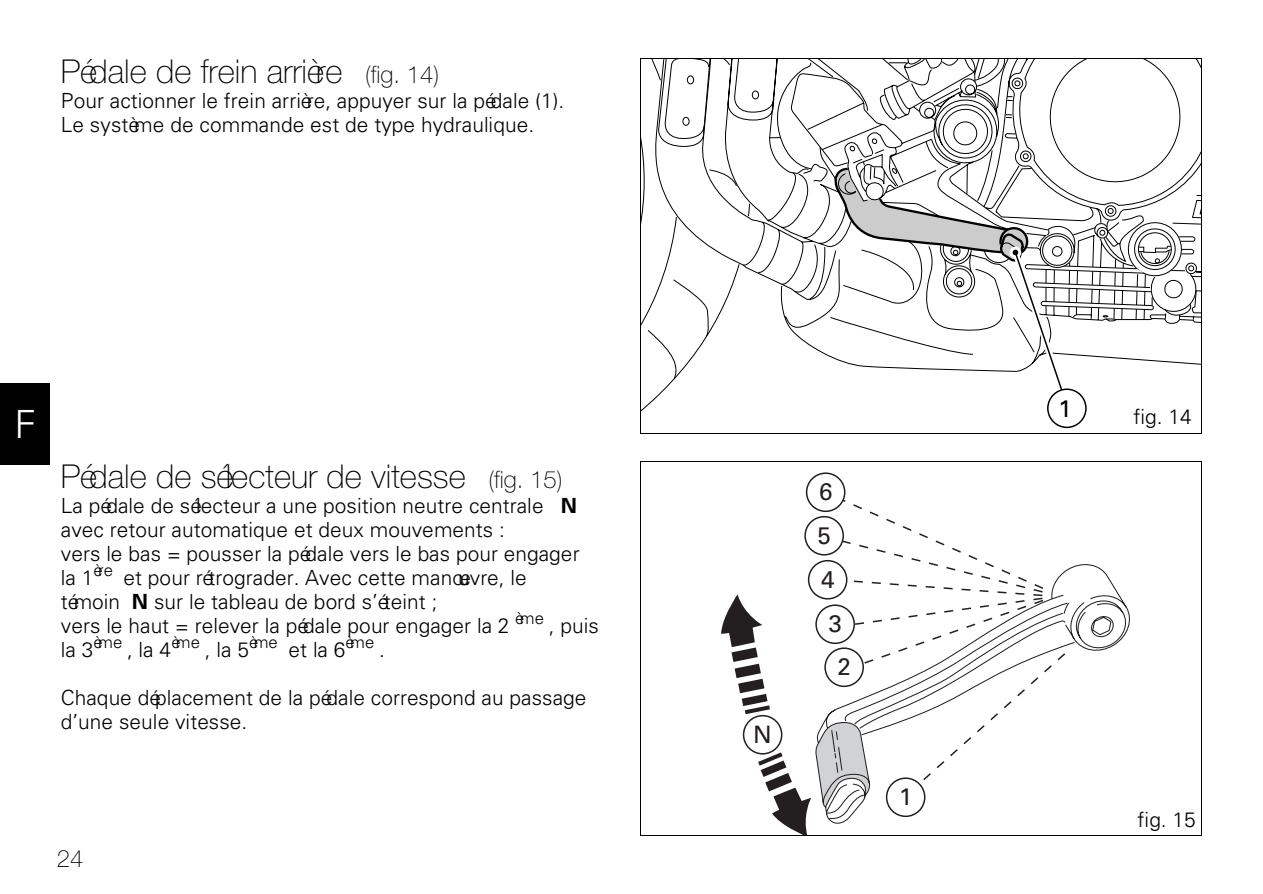
<style>
.page{position:relative;width:1263px;height:894px;background:#fff}
.page>*{position:absolute;margin:0;border:0;box-sizing:border-box;transform-origin:0 0}
.t1{font:300 39px "Univers";color:#fff}
.t2{font:100 33px "Helvetica Neue";color:#000}
.t3{font:24px "Univers";color:#231f20}
.t4{font:100 24px "Helvetica Neue";color:#000}
.t5{font:24px "Univers";color:#000}
.t6{font:300 21px/24px "Univers";letter-spacing:.005em;color:#000}
.s1{font-size:24px}
.s2{font-weight:700}
</style>
<div class="page">
<div style="left:0;top:384px;width:49px;height:81px;background:#000"></div>
<hr style="left:0;top:383px;width:50px;height:1px;background:#000">
<hr style="left:49px;top:384px;width:1px;height:81px;background:#000">
<svg style="left:647px;top:60px;width:554px;height:320px"></svg>
<div style="left:1047px;top:388px;width:40px;height:40px;border:2px solid #000;border-radius:50%"></div>
<svg style="left:819px;top:147px;width:382px;height:269px"></svg>
<div style="left:1118px;top:406px;width:83px;height:27px;background:#fff"></div>
<hr style="left:640px;top:59px;width:562px;height:1px;background:#000">
<hr style="left:1201px;top:59px;width:1px;height:375px;background:#000">
<hr style="left:640px;top:433px;width:561px;height:1px;background:#000">
<hr style="left:640px;top:59px;width:1px;height:374px;background:#000">
<svg style="left:721px;top:594px;width:49px;height:120px"></svg>
<svg style="left:758px;top:722px;width:53px;height:113px"></svg>
<svg style="left:825px;top:492px;width:153px;height:68px"></svg>
<svg style="left:815px;top:560px;width:315px;height:264px"></svg>
<div style="left:807px;top:473px;width:38px;height:38px;background:#fff;border-radius:50%"></div>
<div style="left:806px;top:472px;width:39px;height:40px;border:2px solid #231f20;border-radius:50%"></div>
<div style="left:805px;top:517px;width:38px;height:38px;background:#fff;border-radius:50%"></div>
<div style="left:804px;top:516px;width:40px;height:40px;border:2px solid #231f20;border-radius:50%"></div>
<div style="left:809px;top:561px;width:38px;height:38px;background:#fff;border-radius:50%"></div>
<div style="left:808px;top:560px;width:39px;height:40px;border:2px solid #231f20;border-radius:50%"></div>
<div style="left:816px;top:605px;width:38px;height:38px;background:#fff;border-radius:50%"></div>
<div style="left:815px;top:604px;width:40px;height:40px;border:2px solid #231f20;border-radius:50%"></div>
<div style="left:825px;top:648px;width:38px;height:38px;background:#fff;border-radius:50%"></div>
<div style="left:824px;top:647px;width:40px;height:40px;border:2px solid #231f20;border-radius:50%"></div>
<div style="left:887px;top:778px;width:38px;height:38px;background:#fff;border-radius:50%"></div>
<div style="left:886px;top:777px;width:39px;height:40px;border:2px solid #231f20;border-radius:50%"></div>
<div style="left:744px;top:716px;width:38px;height:38px;background:#fff;border-radius:50%"></div>
<div style="left:743px;top:715px;width:39px;height:40px;border:2px solid #231f20;border-radius:50%"></div>
<div style="left:1122px;top:809px;width:80px;height:26px;background:#fff"></div>
<hr style="left:640px;top:461px;width:562px;height:1px;background:#000">
<hr style="left:1201px;top:461px;width:1px;height:375px;background:#000">
<hr style="left:640px;top:835px;width:562px;height:1px;background:#000">
<hr style="left:640px;top:461px;width:1px;height:374px;background:#000">
<h2 class="t2" style="left:61px;top:59px;width:380px">Pédale de frein arrière <span class="s1">(fig. 14)</span></h2>
<p class="t6" style="left:61px;top:90px;width:505px">Pour actionner le frein arrière, appuyer sur la pédale (1).<br>Le système de commande est de type hydraulique.</p>
<h1 class="t1" style="left:15px;top:410px;width:23px">F</h1>
<h2 class="t2" style="left:61px;top:464px;width:503px">Pédale de sélecteur de vitesse <span class="s1">(fig. 15)</span></h2>
<p class="t6" style="left:61px;top:495px;width:540px">La pédale de sélecteur a une position neutre centrale <span class="s2">N </span>avec retour automatique et deux mouvements :<br>vers le bas = pousser la pédale vers le bas pour engager la 1<sup>ère</sup> et pour rétrograder. Avec cette manœuvre, le<br>témoin <span class="s2">N</span> sur le tableau de bord s’éteint ;<br>vers le haut = relever la pédale pour engager la 2 <sup>ème</sup> , puis la 3<sup>ème</sup> , la 4<sup>ème</sup> , la 5<sup>ème</sup> et la 6<sup>ème</sup> .</p>
<p class="t6" style="left:61px;top:687px;width:527px">Chaque déplacement de la pédale correspond au passage d’une seule vitesse.</p>
<p class="t4" style="left:57px;top:850px;width:28px">24</p>
<p class="t3" style="left:753px;top:726px;width:20px">N</p>
<p class="t3" style="left:819px;top:483px;width:15px">6</p>
<p class="t3" style="left:818px;top:527px;width:15px">5</p>
<p class="t3" style="left:821px;top:571px;width:15px">4</p>
<p class="t3" style="left:829px;top:615px;width:15px">3</p>
<p class="t3" style="left:838px;top:658px;width:15px">2</p>
<p class="t3" style="left:899px;top:788px;width:15px">1</p>
<p class="t5" style="left:1059px;top:400px;width:15px">1</p>
<p class="t6" style="left:1133px;top:406px;width:60px">fig. 14</p>
<p class="t6" style="left:1138px;top:810px;width:60px">fig. 15</p>
</div>
